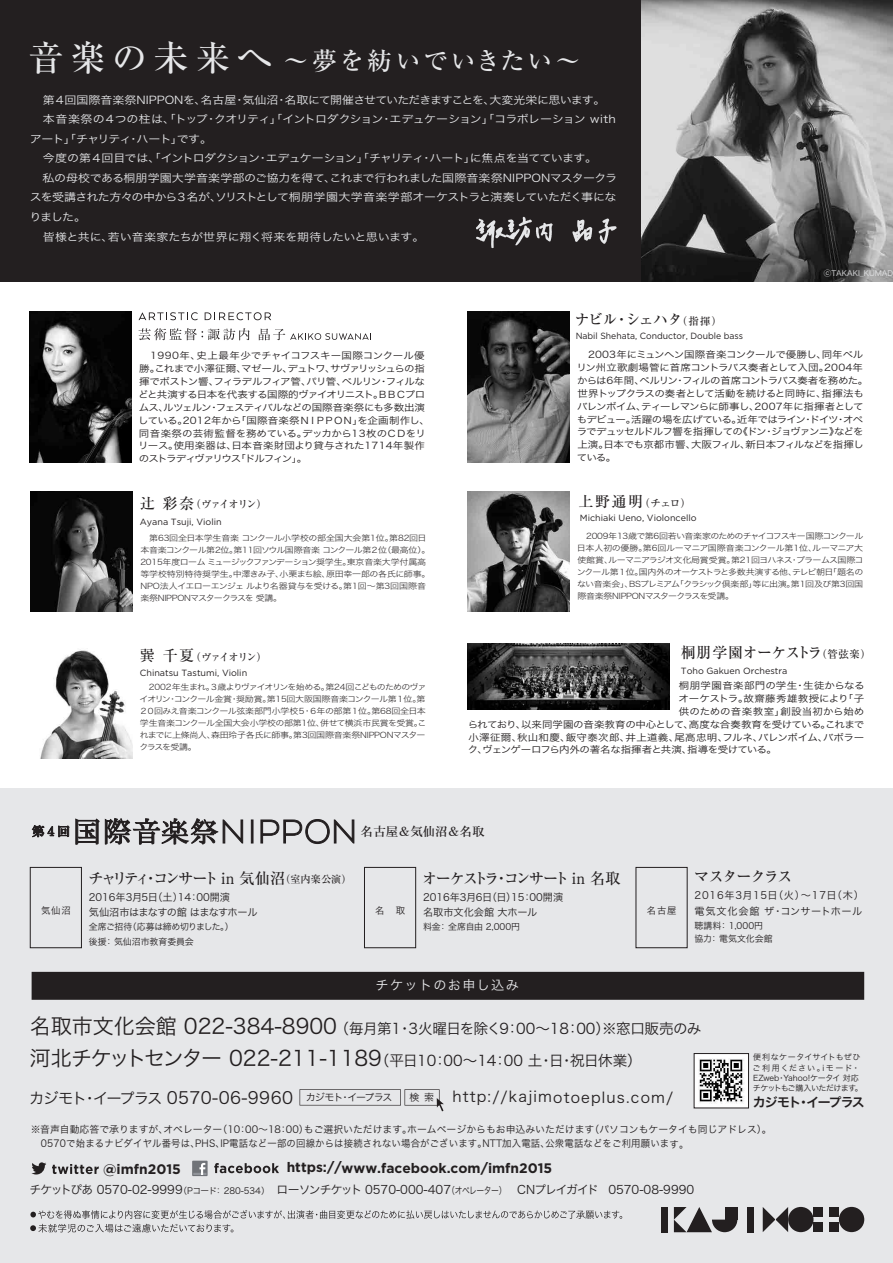
<style>
.page{position:relative;width:893px;height:1263px;background:#e6e7e9}
.page>*{position:absolute;margin:0;border:0;box-sizing:border-box;transform-origin:0 0}
.t1{font:500 24.75px "Ryumin Pro";letter-spacing:.105em;color:#e6e7e9}
.t2{font:16.65px "Hira Kaku Pro W3";letter-spacing:.025em;color:#231f20}
.t3{font:500 15.3px "Ryumin Pro";letter-spacing:-.16em;color:#231f20}
.t4{font:500 15.3px "Ryumin Pro";letter-spacing:-.125em;color:#231f20}
.t5{font:500 15.3px "Ryumin Pro";letter-spacing:-.08em;color:#231f20}
.t6{font:500 15px "Ryumin Pro";letter-spacing:-.05em;color:#231f20}
.t7{font:14.85px "Hira Kaku Pro W3";letter-spacing:.08em;color:#231f20}
.t8{font:14.55px/31.5px "Hira Kaku Pro W3";letter-spacing:-.03em;color:#231f20}
.t9{font:700 13.8px "Gotham";color:#231f20}
.t10{font:13.2px "Hira Kaku Pro W3";letter-spacing:.1em;color:#e6e7e9}
.t11{font:12.9px "Hira Kaku Pro W6";letter-spacing:-.115em;color:#231f20}
.t12{font:700 12.45px "Ro H Mincho Std";color:#231f20}
.t13{font:11.85px "Hira Kaku Pro W3";color:#231f20}
.t14{font:10.8px/19.5px "Hira Kaku Std W3";letter-spacing:-.045em;color:#e6e7e9;scale:1.11 1}
.t15{font:500 10.5px "Ryumin Pro";letter-spacing:-.125em;color:#231f20}
.t16{font:10.2px/15.3px "Hira Kaku Std W3";letter-spacing:-.03em;color:#231f20}
.t17{font:10.2px/15.3px "Hira Kaku Std W3";letter-spacing:.08em;color:#231f20}
.t18{font:10.2px/15.3px "Hira Kaku Std W3";color:#231f20}
.t19{font:9.9px/14.5px "Hira Kaku Pro W3";letter-spacing:.02em;color:#231f20}
.t20{font:9.9px "Hira Kaku Pro W3";letter-spacing:-.115em;color:#231f20}
.t21{font:9.45px/12.9px "Hira Kaku Std W3";letter-spacing:-.04em;color:#231f20;scale:1.11 1}
.t22{font:9.45px "Hira Kaku Std W3";letter-spacing:.03em;color:#231f20;scale:1.11 1}
.t23{font:9.45px "Hira Kaku Std W3";letter-spacing:.005em;color:#231f20;scale:1.11 1}
.t24{font:9.45px "Hira Kaku Std W3";letter-spacing:.035em;color:#231f20;scale:1.11 1}
.t25{font:9.45px "Hira Kaku Std W3";letter-spacing:.01em;color:#231f20;scale:1.11 1}
.t26{font:9.3px "Hira Kaku Pro W3";letter-spacing:.1em;color:#231f20}
.t27{font:9px "Gotham";color:#231f20}
.t28{font:9px "Gotham";color:#231f20;scale:.96 1}
.t29{font:8.85px/13.5px "Hira Kaku Std W3";color:#231f20}
.t30{font:8.85px/15px "Hira Kaku Std W3";letter-spacing:-.02em;color:#231f20}
.t31{font:8.1px/12px "Hira Kaku Std W2";letter-spacing:-.035em;color:#231f20;text-align:justify;scale:1.11 1}
.t32{font:8.1px/10.2px "Hira Kaku Pro W3";color:#231f20}
.t33{font:7.5px "Hira Kaku Pro W3";color:#e6e7e9}
.s1{font-size:35.25px}
.s2{font-size:10.5px}
.s3{font-size:15px}
.s4{font-size:10.2px}
.s5{font-size:21px}
.s6{font-size:9.9px}
.s7{font-size:15.3px}
.s8{font-size:8.7px}
.s9{font-size:9.6px}
</style>
<div class="page">
<div style="left:0;top:0;width:893px;height:788px;background:#fff"></div>
<div style="left:0;top:0;width:893px;height:282px;background:#231f20"></div>
<img style="left:29px;top:312px;width:102px;height:150px">
<img style="left:467px;top:312px;width:102px;height:150px">
<svg style="left:139px;top:312px;width:59px;height:8px"></svg>
<svg style="left:205px;top:312px;width:66px;height:8px"></svg>
<svg style="left:139px;top:328px;width:111px;height:12px"></svg>
<svg style="left:259px;top:328px;width:112px;height:12px"></svg>
<img style="left:30px;top:491px;width:102px;height:121px">
<img style="left:40px;top:650px;width:92px;height:108px">
<img style="left:468px;top:643px;width:202px;height:67px">
<img style="left:467px;top:491px;width:102px;height:121px">
<div style="left:30px;top:867px;width:52px;height:81px;border:1px solid #231f20"></div>
<div style="left:364px;top:867px;width:52px;height:81px;border:1px solid #231f20"></div>
<div style="left:636px;top:867px;width:51px;height:81px;border:1px solid #231f20"></div>
<svg style="left:32px;top:825px;width:37px;height:12px"></svg>
<svg style="left:76px;top:819px;width:23px;height:25px"></svg>
<svg style="left:105px;top:818px;width:138px;height:26px"></svg>
<hr style="left:251px;top:820px;width:2px;height:23px;background:#231f20">
<svg style="left:261px;top:819px;width:93px;height:25px"></svg>
<img style="left:641px;top:0;width:252px;height:282px">
<svg style="left:599px;top:219px;width:18px;height:25px"></svg>
<svg style="left:572px;top:220px;width:20px;height:22px"></svg>
<svg style="left:476px;top:217px;width:77px;height:31px"></svg>
<img style="left:696px;top:1055px;width:51px;height:51px">
<div style="left:694px;top:1053px;width:55px;height:55px;border:1px solid #231f20"></div>
<svg style="left:763px;top:1207px;width:25px;height:25px"></svg>
<div style="left:839px;top:1207px;width:25px;height:25px;background:#231f20;border-radius:50%"></div>
<div style="left:661px;top:1207px;width:7px;height:25px;background:#231f20"></div>
<div style="left:788px;top:1207px;width:25px;height:25px;background:#231f20;border-radius:50%"></div>
<div style="left:747px;top:1207px;width:6px;height:25px;background:#231f20"></div>
<div style="left:813px;top:1207px;width:10px;height:9px;background:#231f20"></div>
<div style="left:829px;top:1223px;width:10px;height:9px;background:#231f20"></div>
<div style="left:813px;top:1223px;width:10px;height:9px;background:#231f20"></div>
<div style="left:829px;top:1207px;width:10px;height:9px;background:#231f20"></div>
<svg style="left:674px;top:1207px;width:63px;height:25px"></svg>
<div style="left:725px;top:1207px;width:12px;height:12px;background:#231f20"></div>
<svg style="left:300px;top:1089px;width:144px;height:22px"></svg>
<div style="left:32px;top:972px;width:832px;height:28px;background:#231f20"></div>
<svg style="left:30px;top:1210px;width:592px;height:22px"></svg>
<svg style="left:52px;top:1164px;width:47px;height:10px"></svg>
<svg style="left:31px;top:1162px;width:15px;height:12px"></svg>
<div style="left:192px;top:1161px;width:16px;height:15px;background:#707378"></div>
<svg style="left:193px;top:1163px;width:13px;height:12px"></svg>
<svg style="left:214px;top:1163px;width:65px;height:10px"></svg>
<h1 class="t1" style="left:29px;top:41px;width:553px"><span class="s1">音楽の未来へ</span>～夢を紡いでいきたい～</h1>
<p class="t14" style="left:29px;top:90px;width:531px;text-indent:13px">第４回国際音楽祭NIPPONを、名古屋・気仙沼・名取にて開催させていただきますことを、大変光栄に思います。　本音楽祭の４つの柱は、「トップ・クオリティ」「イントロダクション・エデュケーション」「コラボレーション withアート」「チャリティ・ハート」です。<br>　今度の第４回目では、「イントロダクション・エデュケーション」「チャリティ・ハート」に焦点を当てています。<br>　私の母校である桐朋学園大学音楽学部のご協力を得て、これまで行われました国際音楽祭NIPPONマスタークラスを受講された方々の中から３名が、ソリストとして桐朋学園大学音楽学部オーケストラと演奏していただく事になりました。<br>　皆様と共に、若い音楽家たちが世界に翔く将来を期待したいと思います。</p>
<h3 class="t6" style="left:575px;top:308px;width:149px">ナビル・シェハタ<span class="s2">（指揮）</span></h3>
<p class="t28" style="left:576px;top:330px;width:176px">Nabil Shehata, Conductor, Double bass</p>
<p class="t33" style="left:824px;top:267px;width:71px">ⓒTAKAKI_KUMAD</p>
<p class="t21" style="left:138px;top:349px;width:264px">　1990年、史上最年少でチャイコフスキー国際コンクール優勝。これまで小澤征爾、マゼール、デュトワ、サヴァリッシュらの指揮でボストン響、フィラデルフィア管、パリ管、ベルリン・フィルなどと共演する日本を代表する国際的ヴァイオリニスト。ＢＢＣプロムス、ルツェルン・フェスティバルなどの国際音楽祭にも多数出演している。2012年から「国際音楽祭ＮＩＰＰＯＮ」を企画制作し、同音楽祭の芸術監督を務めている。デッカから13枚のＣＤをリリース。使用楽器は、日本音楽財団より貸与された1714年製作のストラディヴァリウス「ドルフィン」。</p>
<p class="t21" style="left:576px;top:348px;width:265px">　2003年にミュンヘン国際音楽コンクールで優勝し、同年ベルリン州立歌劇場管に首席コントラバス奏者として入団。2004年からは6年間、ベルリン・フィルの首席コントラバス奏者を務めた。世界トップクラスの奏者として活動を続けると同時に、指揮法もバレンボイム、ティーレマンらに師事し、2007年に指揮者としてもデビュー。活躍の場を広げている。近年ではライン・ドイツ・オペラでデュッセルドルフ響を指揮しての《ドン・ジョヴァンニ》などを上演。日本でも京都市響、大阪フィル、新日本フィルなどを指揮している。</p>
<p class="t15" style="left:140px;top:496px;width:129px"><span class="s3">辻 彩奈</span>（ヴァイオリン）</p>
<p class="t27" style="left:140px;top:516px;width:83px">Ayana Tsuji, Violin</p>
<p class="t31" style="left:140px;top:531px;width:263px;text-align:left">　第63回全日本学生音楽 コンクール小学校の部全国大会第1位。第82回日本音楽コンクール第2位。第11回ソウル国際音楽 コンクール第２位（最高位）。2015年度ローム ミュージックファンデーション奨学生。東京音楽大学付属高等学校特別特待奨学生。中澤きみ子、小栗まち絵、原田幸一郎の各氏に師事。NPO法人イエローエンジェ ルより名器貸与を受ける。第1回～第3回国際音楽祭NIPPONマスタークラスを 受講。</p>
<p class="t15" style="left:140px;top:648px;width:129px"><span class="s3">巽 千夏</span>（ヴァイオリン）</p>
<p class="t27" style="left:140px;top:667px;width:109px">Chinatsu Tastumi, Violin</p>
<p class="t31" style="left:139px;top:681px;width:260px">　2002年生まれ。３歳よりヴァイオリンを始める。第24回こどものためのヴァイオリン・コンクール金賞・奨励賞。第15回大阪国際音楽コンクール第１位。第２０回みえ音楽コンクール弦楽部門小学校５・６年の部第１位。第68回全日本学生音楽コンクール全国大会小学校の部第1位、併せて横浜市民賞を受賞。これまでに上條尚人、森田玲子各氏に師事。第3回国際音楽祭NIPPONマスタークラスを受講。</p>
<p class="t15" style="left:579px;top:495px;width:114px"><span class="s3">上野通明</span>（チェロ）</p>
<p class="t27" style="left:580px;top:512px;width:118px">Michiaki Ueno, Violoncello</p>
<p class="t31" style="left:577px;top:530px;width:260px">　2009年13歳で第6回若い音楽家のためのチャイコフスキー国際コンクール日本人初の優勝。第6回ルーマニア国際音楽コンクール第1位、ルーマニア大使館賞、ルーマニアラジオ文化局賞受賞。第21回ヨハネス・ブラームス国際コンクール第１位。国内外のオーケストラと多数共演する他、テレビ朝日「題名のない音楽会」、BSプレミアム「クラシック倶楽部」等に出演。第1回及び第3回国際音楽祭NIPPONマスタークラスを受講。</p>
<h3 class="t6" style="left:681px;top:641px;width:192px">桐朋学園オーケストラ<span class="s2">（管弦楽）</span></h3>
<p class="t27" style="left:681px;top:665px;width:108px">Toho Gakuen Orchestra</p>
<p class="t24" style="left:679px;top:678px;width:169px">桐朋学園音楽部門の学生・生徒からなる</p>
<p class="t23" style="left:679px;top:691px;width:169px">オーケストラ。故齋藤秀雄教授により「子</p>
<p class="t25" style="left:679px;top:704px;width:169px">供のための音楽教室」創設当初から始め</p>
<p class="t21" style="left:468px;top:717px;width:359px">られており、以来同学園の音楽教育の中心として、高度な合奏教育を受けている。これまで</p>
<p class="t22" style="left:468px;top:730px;width:358px">小澤征爾、秋山和慶、飯守泰次郎、井上道義、尾高忠明、フルネ、バレンボイム、バボラー</p>
<p class="t21" style="left:468px;top:743px;width:280px">ク、ヴェンゲーロフら内外の著名な指揮者と共演、指導を受けている。</p>
<p class="t26" style="left:41px;top:902px;width:31px">気仙沼</p>
<h3 class="t3" style="left:88px;top:866px;width:265px">チャリティ・コンサート in 気仙沼<span class="s4">（室内楽公演）</span></h3>
<p class="t16" style="left:89px;top:889px;width:170px">2016年3月5日（土）14：00開演<br>気仙沼市はまなすの館 はまなすホール</p>
<p class="t30" style="left:89px;top:919px;width:146px">全席ご招待（応募は締め切りました。）後援： 気仙沼市教育委員会</p>
<h3 class="t12" style="left:361px;top:824px;width:125px">名古屋＆気仙沼＆名取</h3>
<p class="t26" style="left:375px;top:902px;width:31px">名　取</p>
<h3 class="t4" style="left:422px;top:866px;width:200px">オーケストラ・コンサート in 名取</h3>
<p class="t18" style="left:423px;top:889px;width:142px">2016年3月6日（日）15：00開演名取市文化会館 大ホール</p>
<p class="t29" style="left:423px;top:920px;width:98px">料金： 全席自由 2,000円</p>
<h3 class="t10" style="left:376px;top:973px;width:145px">チケットのお申し込み</h3>
<p class="t26" style="left:647px;top:902px;width:31px">名古屋</p>
<h3 class="t5" style="left:694px;top:864px;width:100px">マスタークラス</h3>
<p class="t17" style="left:695px;top:888px;width:171px">2016年3月15日（火）～17日（木）電気文化会館 ザ・コンサートホール</p>
<p class="t29" style="left:695px;top:918px;width:79px">聴講料： 1,000円　協力： 電気文化会館</p>
<h3 class="t8" style="left:30px;top:1012px;width:673px"><span class="s5">名取市文化会館 022-384-8900</span> （毎月第1・3火曜日を除く9：00～18：00）※窓口販売のみ<span class="s5">河北チケットセンター 022-211-1189</span>（平日10：00～14：00 土・日・祝日休業）</h3>
<p class="t20" style="left:306px;top:1088px;width:88px">カジモト・イープラス</p>
<h3 class="t7" style="left:410px;top:1084px;width:265px"><span class="s6">検 索</span> http://kajimotoeplus.com/</h3>
<p class="t32" style="left:753px;top:1051px;width:112px">便利なケータイサイトもぜひご利用ください。iモード・<br>EZweb・Yahoo!ケータイ 対応チケットもご購入いただけます。</p>
<h2 class="t2" style="left:29px;top:1083px;width:266px"><span class="s7">カジモト・イープラス</span> 0570-06-9960</h2>
<h3 class="t11" style="left:753px;top:1090px;width:113px">カジモト・イープラス</h3>
<p class="t19" style="left:41px;top:1121px;width:732px;text-indent:-10px">※音声自動応答で承りますが、オペレーター（10：00～18：00）もご選択いただけます。ホームページからもお申込みいただけます（パソコンもケータイも同じアドレス）。<br>0570で始まるナビダイヤル番号は、PHS、IP電話など一部の回線からは接続されない場合がございます。NTT加入電話、公衆電話などをご利用願います。</p>
<h3 class="t13" style="left:30px;top:1179px;width:666px">チケットぴあ 0570-02-9999<span class="s8">（Pコード： 280-534）</span> ローソンチケット 0570-000-407<span class="s9">（オペレーター）</span> CNプレイガイド 0570-08-9990</h3>
<h3 class="t9" style="left:103px;top:1160px;width:79px">@imfn2015</h3>
<h3 class="t9" style="left:287px;top:1158px;width:267px">https://www.facebook.com/imfn2015</h3>
</div>
